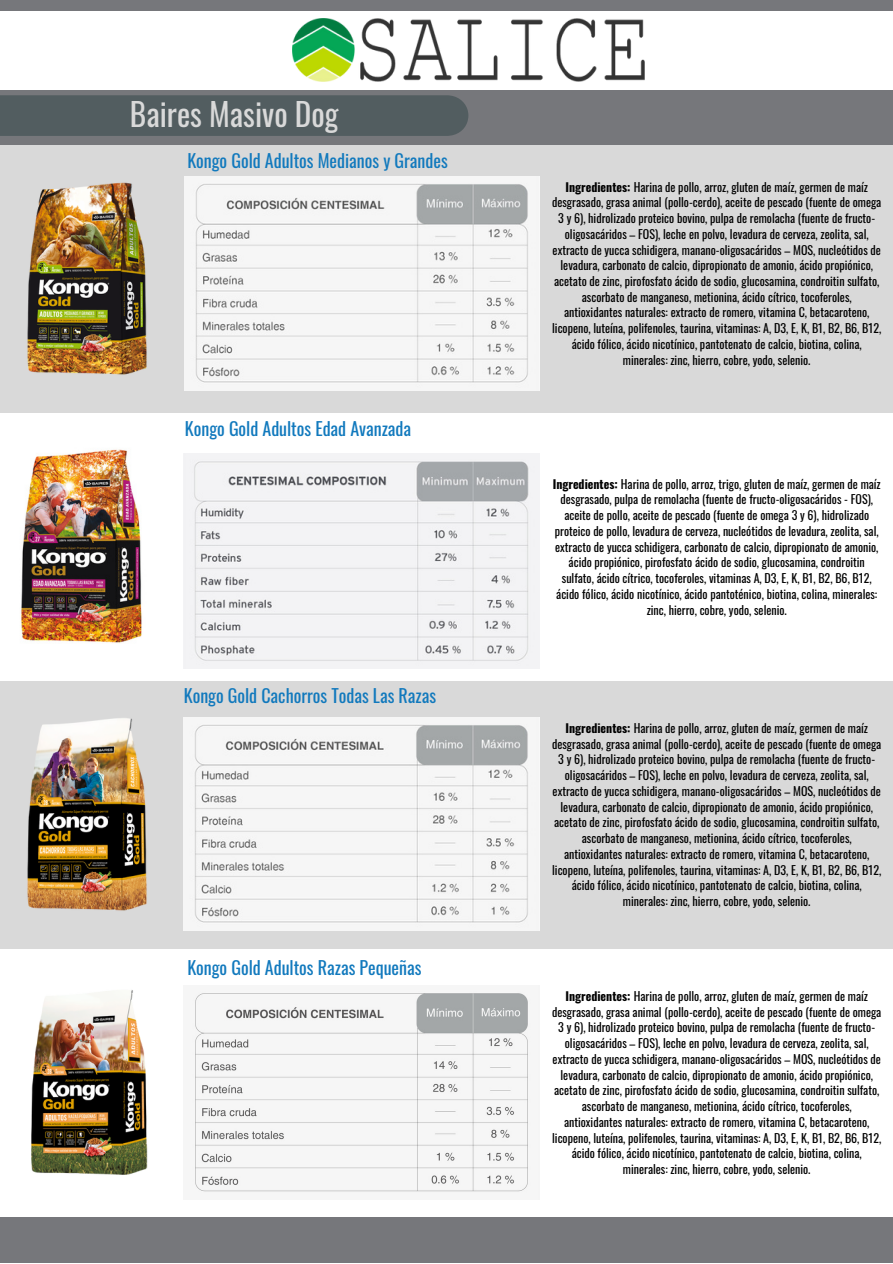
<style>
.page{position:relative;width:893px;height:1264px;background:#fff}
.page>*{position:absolute;margin:0;border:0;box-sizing:border-box;transform-origin:0 0}
.t1{font:31.35px "Oswald";color:#d9d9d9}
.t2{font:18px "Oswald";color:#1179bd}
.t3{font:12px/15.8px "Oswald";color:#000;text-align:center}
.s1{font-weight:700}
</style>
<div class="page">
<div style="left:0;top:0;width:892px;height:1262px;background:#76777b"></div>
<div style="left:0;top:11px;width:892px;height:78px;background:#fff"></div>
<div style="left:0;top:145px;width:892px;height:267px;background:#d9d9d9"></div>
<div style="left:0;top:949px;width:892px;height:267px;background:#fff"></div>
<div style="left:0;top:681px;width:892px;height:267px;background:#d9d9d9"></div>
<div style="left:0;top:413px;width:892px;height:267px;background:#fff"></div>
<div style="left:0;top:95px;width:468px;height:41px;background:#525d60"></div>
<img style="left:21px;top:449px;width:121px;height:195px">
<img style="left:184px;top:453px;width:355px;height:215px">
<img style="left:27px;top:182px;width:120px;height:193px">
<img style="left:185px;top:177px;width:354px;height:213px">
<img style="left:27px;top:718px;width:120px;height:193px">
<img style="left:31px;top:990px;width:117px;height:185px">
<img style="left:184px;top:717px;width:355px;height:214px">
<img style="left:193px;top:993px;width:337px;height:199px">
<img style="left:292px;top:19px;width:352px;height:63px">
<h1 class="t1" style="left:130px;top:90px;width:210px">Baires Masivo Dog</h1>
<h2 class="t2" style="left:187px;top:146px;width:262px">Kongo Gold Adultos Medianos y Grandes</h2>
<h2 class="t2" style="left:185px;top:414px;width:228px">Kongo Gold Adultos Edad Avanzada</h2>
<h2 class="t2" style="left:184px;top:681px;width:254px">Kongo Gold Cachorros Todas Las Razas</h2>
<h2 class="t2" style="left:187px;top:953px;width:236px">Kongo Gold Adultos Razas Pequeñas</h2>
<p class="t3" style="left:552px;top:178px;width:331px"><span class="s1">Ingredientes:</span> Harina de pollo, arroz, gluten de maíz, germen de maíz desgrasado, grasa animal (pollo-cerdo), aceite de pescado (fuente de omega 3 y 6), hidrolizado proteico bovino, pulpa de remolacha (fuente de fructo&shy;oligosacáridos – FOS), leche en polvo, levadura de cerveza, zeolita, sal, extracto de yucca schidigera, manano-oligosacáridos – MOS, nucleótidos de levadura, carbonato de calcio, dipropionato de amonio, ácido propiónico, acetato de zinc, pirofosfato ácido de sodio, glucosamina, condroitin sulfato, ascorbato de manganeso, metionina, ácido cítrico, tocoferoles, antioxidantes naturales: extracto de romero, vitamina C, betacaroteno, licopeno, luteína, polifenoles, taurina, vitaminas: A, D3, E, K, B1, B2, B6, B12, ácido fólico, ácido nicotínico, pantotenato de calcio, biotina, colina, minerales: zinc, hierro, cobre, yodo, selenio.</p>
<p class="t3" style="left:552px;top:475px;width:329px"><span class="s1">Ingredientes:</span> Harina de pollo, arroz, trigo, gluten de maíz, germen de maíz desgrasado, pulpa de remolacha (fuente de fructo-oligosacáridos - FOS), aceite de pollo, aceite de pescado (fuente de omega 3 y 6), hidrolizado proteico de pollo, levadura de cerveza, nucleótidos de levadura, zeolita, sal, extracto de yucca schidigera, carbonato de calcio, dipropionato de amonio, ácido propiónico, pirofosfato ácido de sodio, glucosamina, condroitin sulfato, ácido cítrico, tocoferoles, vitaminas A, D3, E, K, B1, B2, B6, B12, ácido fólico, ácido nicotínico, ácido pantoténico, biotina, colina, minerales: zinc, hierro, cobre, yodo, selenio.</p>
<p class="t3" style="left:552px;top:719px;width:331px"><span class="s1">Ingredientes:</span> Harina de pollo, arroz, gluten de maíz, germen de maíz desgrasado, grasa animal (pollo-cerdo), aceite de pescado (fuente de omega 3 y 6), hidrolizado proteico bovino, pulpa de remolacha (fuente de fructo&shy;oligosacáridos – FOS), leche en polvo, levadura de cerveza, zeolita, sal, extracto de yucca schidigera, manano-oligosacáridos – MOS, nucleótidos de levadura, carbonato de calcio, dipropionato de amonio, ácido propiónico, acetato de zinc, pirofosfato ácido de sodio, glucosamina, condroitin sulfato, ascorbato de manganeso, metionina, ácido cítrico, tocoferoles, antioxidantes naturales: extracto de romero, vitamina C, betacaroteno, licopeno, luteína, polifenoles, taurina, vitaminas: A, D3, E, K, B1, B2, B6, B12, ácido fólico, ácido nicotínico, pantotenato de calcio, biotina, colina, minerales: zinc, hierro, cobre, yodo, selenio.</p>
<p class="t3" style="left:552px;top:987px;width:331px"><span class="s1">Ingredientes:</span> Harina de pollo, arroz, gluten de maíz, germen de maíz desgrasado, grasa animal (pollo-cerdo), aceite de pescado (fuente de omega 3 y 6), hidrolizado proteico bovino, pulpa de remolacha (fuente de fructo&shy;oligosacáridos – FOS), leche en polvo, levadura de cerveza, zeolita, sal, extracto de yucca schidigera, manano-oligosacáridos – MOS, nucleótidos de levadura, carbonato de calcio, dipropionato de amonio, ácido propiónico, acetato de zinc, pirofosfato ácido de sodio, glucosamina, condroitin sulfato, ascorbato de manganeso, metionina, ácido cítrico, tocoferoles, antioxidantes naturales: extracto de romero, vitamina C, betacaroteno, licopeno, luteína, polifenoles, taurina, vitaminas: A, D3, E, K, B1, B2, B6, B12, ácido fólico, ácido nicotínico, pantotenato de calcio, biotina, colina, minerales: zinc, hierro, cobre, yodo, selenio.</p>
</div>
